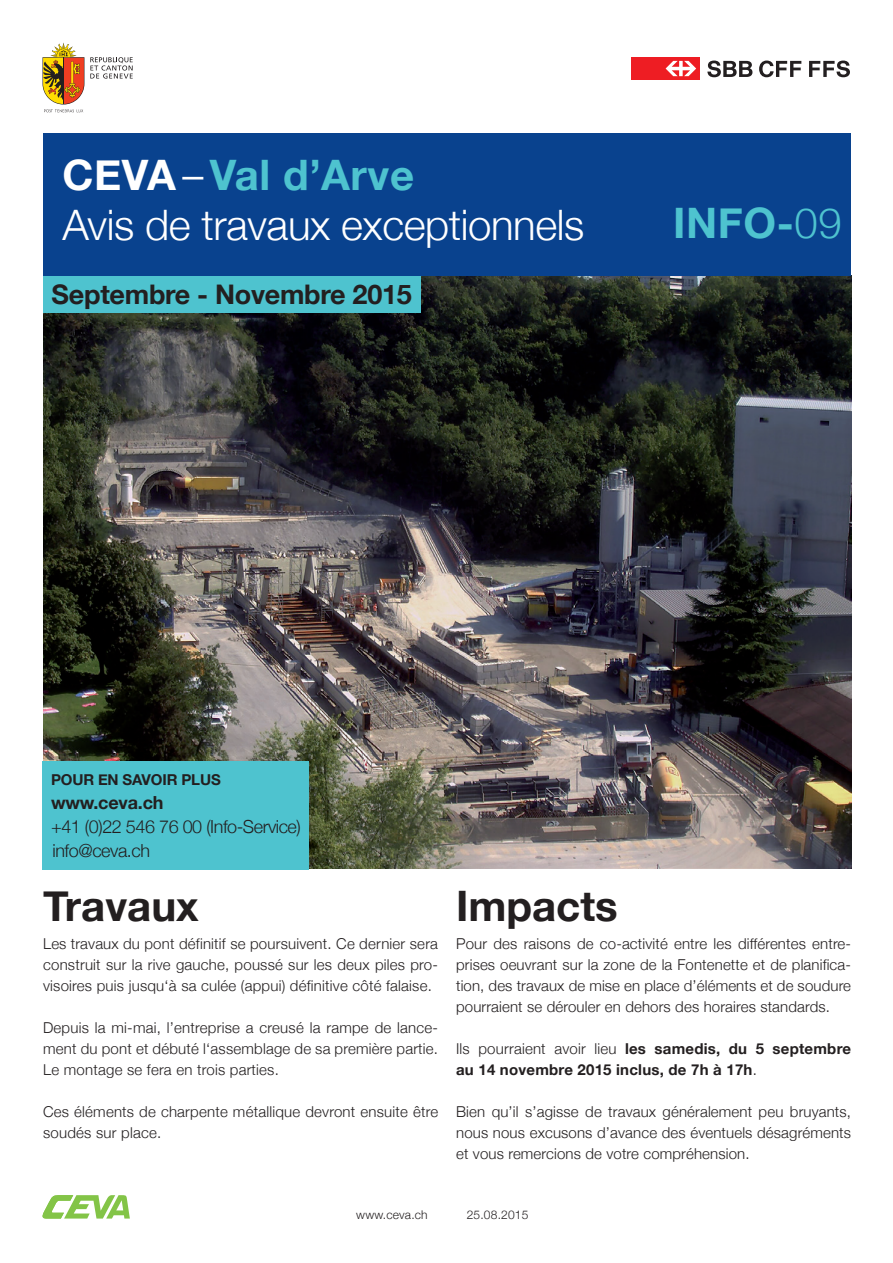
<style>
.page{position:relative;width:893px;height:1263px;background:#fff}
.page>*{position:absolute;margin:0;border:0;box-sizing:border-box;transform-origin:0 0}
.t1{font:300 42px/50.4px "Helvetica Neue";letter-spacing:-.01em;color:#fff}
.t2{font:700 42px "Helvetica Neue";color:#231f20}
.t3{font:700 42px "Helvetica Neue";color:#4ec3cf}
.t4{font:700 27px "Helvetica Neue";letter-spacing:-.01em;color:#231f20}
.t5{font:300 18px/24px "Helvetica Neue";letter-spacing:-.025em;color:#231f20}
.t6{font:700 18px "Helvetica Neue";letter-spacing:-.01em;color:#231f20}
.t7{font:300 15px/21px "Helvetica Neue";letter-spacing:.015em;color:#231f20;text-align:justify}
.t8{font:700 15px/21px "Helvetica Neue";letter-spacing:.015em;color:#231f20}
.t9{font:700 15px "Helvetica Neue";letter-spacing:-.01em;color:#231f20}
.t10{font:300 12px "Helvetica Neue";letter-spacing:.015em;color:#231f20}
.s1{font-weight:700}
.s2{font-weight:700;color:#4ec3cf}
.s3{font-weight:300}
</style>
<div class="page">
<img style="left:44px;top:276px;width:807px;height:592px">
<svg style="left:707px;top:61px;width:45px;height:16px"></svg>
<svg style="left:759px;top:61px;width:42px;height:16px"></svg>
<svg style="left:809px;top:61px;width:41px;height:16px"></svg>
<div style="left:631px;top:57px;width:69px;height:23px;background:#ee1d23"></div>
<svg style="left:666px;top:61px;width:30px;height:15px"></svg>
<svg style="left:43px;top:43px;width:41px;height:69px"></svg>
<hr style="left:63px;top:58px;width:1px;height:46px;background:#231f20">
<svg style="left:90px;top:57px;width:43px;height:22px"></svg>
<svg style="left:43px;top:1195px;width:87px;height:23px"></svg>
<div style="left:43px;top:134px;width:808px;height:142px;background:#09428e"></div>
<div style="left:43px;top:276px;width:377px;height:36px;background:#4ec3cf"></div>
<div style="left:43px;top:761px;width:266px;height:108px;background:#4ec3cf"></div>
<h1 class="t1" style="left:62px;top:149px;width:523px"><span class="s1">CEVA</span> – <span class="s2">Val d’Arve<br></span>Avis de travaux exceptionnels</h1>
<h2 class="t4" style="left:52px;top:277px;width:362px">Septembre - Novembre 2015</h2>
<h1 class="t3" style="left:673px;top:197px;width:170px">INFO-<span class="s3">09</span></h1>
<p class="t9" style="left:51px;top:770px;width:171px">POUR EN SAVOIR PLUS</p>
<p class="t6" style="left:51px;top:791px;width:114px">www.ceva.ch</p>
<p class="t5" style="left:51px;top:814px;width:251px">+41 (0)22 546 76 00 (Info-Service) info@ceva.ch</p>
<h1 class="t2" style="left:43px;top:880px;width:157px">Travaux</h1>
<p class="t7" style="left:43px;top:933px;width:396px">Les travaux du pont définitif se poursuivent. Ce dernier sera construit sur la rive gauche, poussé sur les deux piles pro&shy;visoires puis jusqu‘à sa culée (appui) définitive côté falaise.</p>
<p class="t7" style="left:43px;top:1017px;width:397px">Depuis la mi-mai, l’entreprise a creusé la rampe de lance&shy;ment du pont et débuté l‘assemblage de sa première partie.<br>Le montage se fera en trois parties.</p>
<p class="t7" style="left:43px;top:1101px;width:396px">Ces éléments de charpente métallique devront ensuite être soudés sur place.</p>
<h1 class="t2" style="left:456px;top:880px;width:163px">Impacts</h1>
<p class="t7" style="left:456px;top:933px;width:396px">Pour des raisons de co-activité entre les différentes entre&shy;prises oeuvrant sur la zone de la Fontenette et de planifica&shy;tion, des travaux de mise en place d’éléments et de soudure pourraient se dérouler en dehors des horaires standards.</p>
<p class="t8" style="left:456px;top:1038px;width:396px"><span class="s3">Ils pourraient avoir lieu</span> les samedis, du 5 septembre au 14 novembre 2015 inclus, de 7h à 17h<span class="s3">.</span></p>
<p class="t7" style="left:456px;top:1101px;width:396px">Bien qu’il s’agisse de travaux généralement peu bruyants, nous nous excusons d’avance des éventuels désagréments et vous remercions de votre compréhension.</p>
<p class="t10" style="left:356px;top:1207px;width:73px">www.ceva.ch</p>
<p class="t10" style="left:467px;top:1207px;width:63px">25.08.2015</p>
</div>
